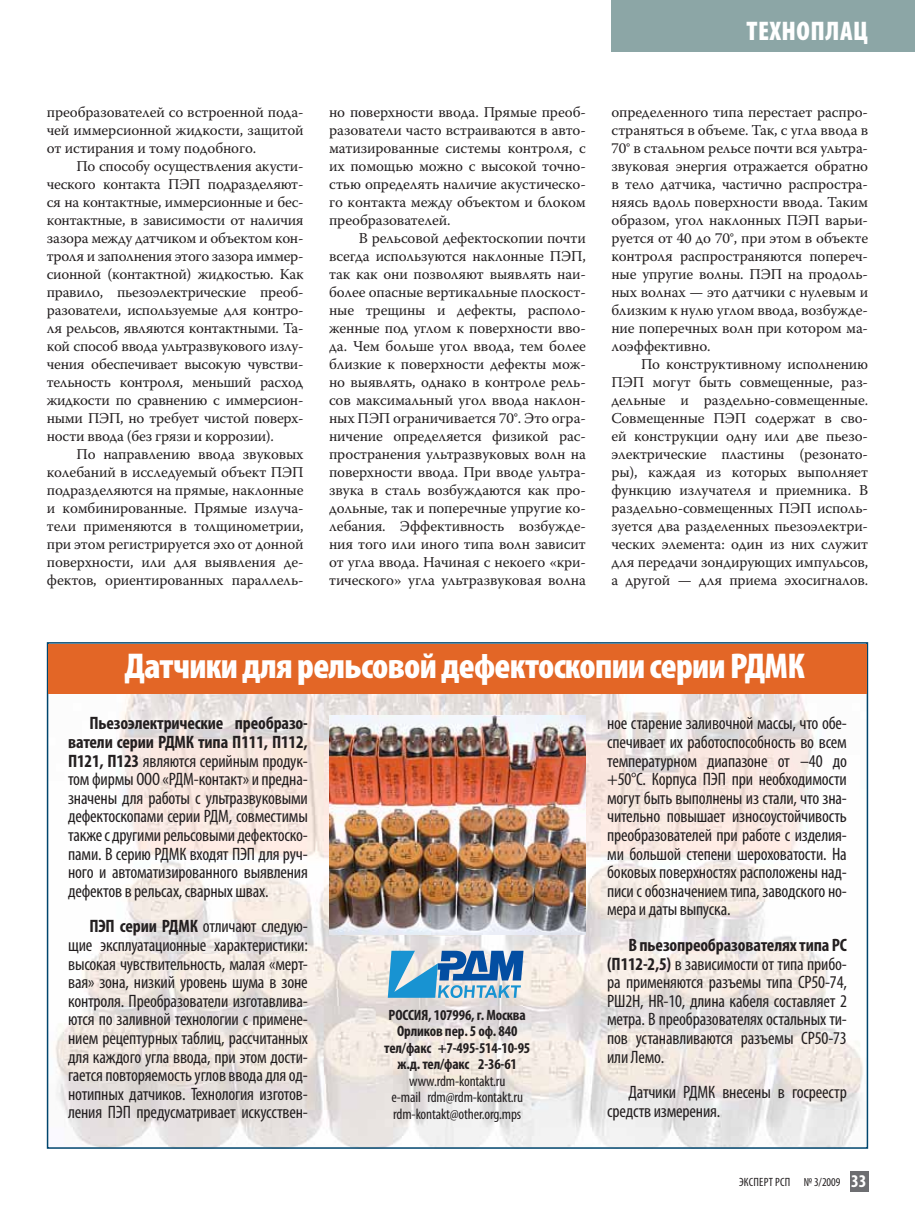
<style>
.page{position:relative;width:915px;height:1212px;background:#fff}
.page>*{position:absolute;margin:0;border:0;box-sizing:border-box;transform-origin:0 0}
.t1{font:900 condensed 36px "Myriad Pro";letter-spacing:-.02em;color:#fff}
.t2{font:900 condensed 27px "Myriad Pro";letter-spacing:.02em;color:#fff}
.t3{font:condensed 18px/18.6px "Myriad Pro";letter-spacing:-.01em;color:#231f20;text-align:justify}
.t4{font:15px/18px "Warnock Pro";letter-spacing:-.01em;color:#231f20;text-align:justify}
.t5{font:700 condensed 15px/16.5px "Myriad Pro";letter-spacing:-.01em;color:#231f20;text-align:center}
.t6{font:condensed 15px/16.5px "Myriad Pro";letter-spacing:-.01em;color:#231f20;text-align:center}
.t7{font:condensed 12px "Myriad Pro";letter-spacing:.02em;color:#231f20}
.s1{font-weight:700}
.s2{font-weight:700;font-size:18px;color:#fff}
</style>
<div class="page">
<img style="left:50px;top:693px;width:814px;height:453px">
<div style="left:48px;top:644px;width:818px;height:49px;background:#e36626"></div>
<svg style="left:387px;top:951px;width:136px;height:47px"></svg>
<img style="left:329px;top:716px;width:256px;height:219px">
<div style="left:611px;top:0;width:303px;height:51px;background:#8ca6a6"></div>
<div style="left:849px;top:1171px;width:18px;height:20px;background:#6d6e71"></div>
<p class="t4" style="left:47px;top:103px;width:258px">преобразователей со встроенной пода&shy;чей иммерсионной жидкости, защитой от истирания и тому подобного.</p>
<p class="t4" style="left:47px;top:157px;width:258px;text-indent:30px">По способу осуществления акусти&shy;ческого контакта ПЭП подразделяют&shy;ся на контактные, иммерсионные и бес&shy;контактные, в зависимости от наличия зазора между датчиком и объектом кон&shy;троля и заполнения этого зазора иммер&shy;сионной (контактной) жидкостью. Как правило, пьезоэлектрические преоб&shy;разователи, используемые для контро&shy;ля рельсов, являются контактными. Та&shy;кой способ ввода ультразвукового излу&shy;чения обеспечивает высокую чувстви&shy;тельность контроля, меньший расход жидкости по сравнению с иммерсион&shy;ными ПЭП, но требует чистой поверх&shy;ности ввода (без грязи и коррозии).</p>
<p class="t4" style="left:47px;top:445px;width:258px;text-indent:30px">По направлению ввода звуковых колебаний в исследуемый объект ПЭП подразделяются на прямые, наклонные и комбинированные. Прямые излуча&shy;тели применяются в толщинометрии, при этом регистрируется эхо от донной поверхности, или для выявления де&shy;фектов, ориентированных параллель-</p>
<p class="t4" style="left:329px;top:103px;width:258px">но поверхности ввода. Прямые преоб&shy;разователи часто встраиваются в авто&shy;матизированные системы контроля, с их помощью можно с высокой точно&shy;стью определять наличие акустическо&shy;го контакта между объектом и блоком преобразователей.</p>
<p class="t4" style="left:329px;top:229px;width:258px;text-indent:30px">В рельсовой дефектоскопии почти всегда используются наклонные ПЭП, так как они позволяют выявлять наи&shy;более опасные вертикальные плоскост&shy;ные трещины и дефекты, располо&shy;женные под углом к поверхности вво&shy;да. Чем больше угол ввода, тем более близкие к поверхности дефекты мож&shy;но выявлять, однако в контроле рель&shy;сов максимальный угол ввода наклон&shy;ных ПЭП ограничивается 70°. Это огра&shy;ничение определяется физикой рас&shy;пространения ультразвуковых волн на поверхности ввода. При вводе ультра&shy;звука в сталь возбуждаются как про&shy;дольные, так и поперечные упругие ко&shy;лебания. Эффективность возбужде&shy;ния того или иного типа волн зависит от угла ввода. Начиная с некоего «кри&shy;тического» угла ультразвуковая волна</p>
<h2 class="t2" style="left:746px;top:14px;width:79px">техноплац</h2>
<p class="t4" style="left:611px;top:103px;width:258px">определенного типа перестает распро&shy;страняться в объеме. Так, с угла ввода в 70° в стальном рельсе почти вся ультра&shy;звуковая энергия отражается обратно в тело датчика, частично распростра&shy;няясь вдоль поверхности ввода. Таким образом, угол наклонных ПЭП варьи&shy;руется от 40 до 70°, при этом в объекте контроля распространяются попереч&shy;ные упругие волны. ПЭП на продоль&shy;ных волнах — это датчики с нулевым и близким к нулю углом ввода, возбужде&shy;ние поперечных волн при котором ма&shy;лоэффективно.</p>
<p class="t4" style="left:611px;top:355px;width:258px;text-indent:30px">По конструктивному исполнению ПЭП могут быть совмещенные, раз&shy;дельные и раздельно-совмещенные.<br>Совмещенные ПЭП содержат в сво&shy;ей конструкции одну или две пьезо&shy;электрические пластины (резонато&shy;ры), каждая из которых выполняет функцию излучателя и приемника. В раздельно-совмещенных ПЭП исполь&shy;зуется два разделенных пьезоэлектри&shy;ческих элемента: один из них служит для передачи зондирующих импульсов, а другой — для приема эхосигналов.</p>
<h1 class="t1" style="left:124px;top:643px;width:681px">Датчики для рельсовой дефектоскопии серии РДМ К</h1>
<p class="t3" style="left:68px;top:714px;width:241px;text-indent:21px"><span class="s1">Пьезоэлектрические преобразо&shy;ватели серии РДМК типа П111, П112, П121, П123</span> являются серийным продук&shy;том фирмы ООО «РДМ-контакт» и предна&shy;значены для работы с ультразвуковыми дефектоскопами серии РДМ, совместимы также с другими рельсовыми дефектоско&shy;пами. В серию РДМК входят ПЭП для руч&shy;ного и автоматизированного выявления дефектов в рельсах, сварных швах.</p>
<p class="t3" style="left:68px;top:917px;width:241px;text-indent:21px"><span class="s1">ПЭП серии РДМК</span> отличают следую&shy;щие эксплуатационные характеристики: высокая чувствительность, малая «мерт&shy;вая» зона, низкий уровень шума в зоне контроля. Преобразователи изготавлива&shy;ются по заливной технологии с примене&shy;нием рецептурных таблиц, рассчитанных для каждого угла ввода, при этом дости&shy;гается повторяемость углов ввода для од&shy;нотипных датчиков. Технология изготов&shy;ления ПЭП предусматривает искусствен-</p>
<p class="t3" style="left:607px;top:714px;width:241px">ное старение заливочной массы, что обе&shy;спечивает их работоспособность во всем температурном диапазоне от –40 до +50°С. Корпуса ПЭП при необходимости могут быть выполнены из стали, что зна&shy;чительно повышает износоустойчивость преобразователей при работе с изделия&shy;ми большой степени шероховатости. На боковых поверхностях расположены над&shy;писи с обозначением типа, заводского но&shy;мера и даты выпуска.</p>
<p class="t3" style="left:607px;top:935px;width:241px;text-indent:21px"><span class="s1">В пьезопреобразователях типа РС (П112-2,5)</span> в зависимости от типа прибо&shy;ра применяются разъемы типа СР50-74, РШ2Н, HR-10, длина кабеля составляет 2 метра. В преобразователях остальных ти&shy;пов устанавливаются разъемы СР50-73 или Лемо.</p>
<p class="t3" style="left:607px;top:1082px;width:241px;text-indent:21px">Датчики РДМК внесены в госреестр средств измерения.</p>
<p class="t5" style="left:384px;top:1006px;width:148px">РОССИЯ, 107996, г. Москва<br>Орликов пер. 5 оф. 840 тел/факс +7-495-514-10-95 ж.д. тел/факс 2-36-61</p>
<p class="t6" style="left:391px;top:1072px;width:133px">www.rdm-kontakt.ru<br>e-mail rdm@rdm-kontakt.ru rdm-kontakt@other.org.mps</p>
<p class="t7" style="left:738px;top:1175px;width:129px">ЭКСПЕРТ РСП № 3/2009 <span class="s2">33</span></p>
</div>
